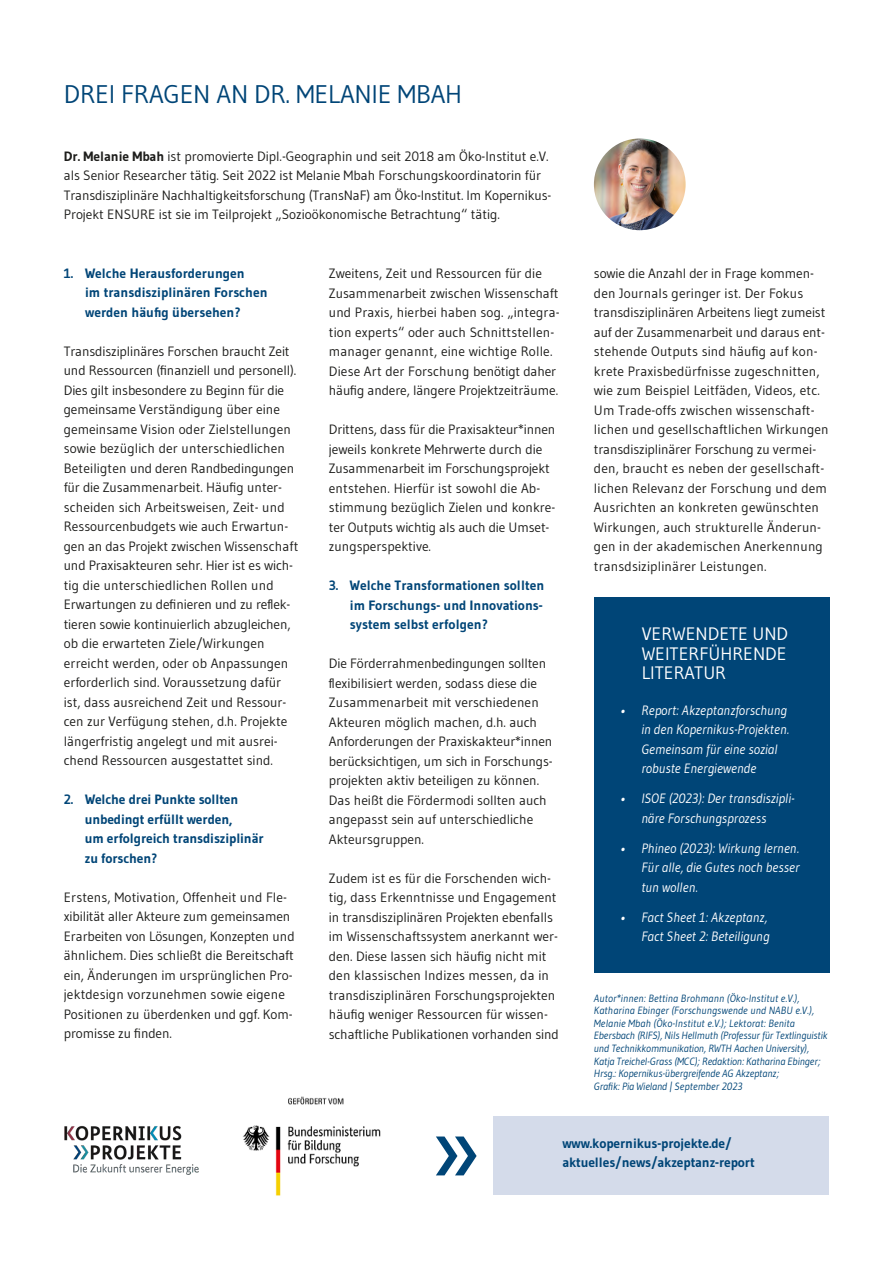
<style>
.page{position:relative;width:893px;height:1263px;background:#fff}
.page>*{position:absolute;margin:0;border:0;box-sizing:border-box;transform-origin:0 0}
.t1{font:25.5px "Gudea";letter-spacing:-.01em;color:#004577}
.t2{font:18px/19.5px "Gudea";color:#fff;text-align:justify}
.t3{font:13.5px/19.5px "Gudea";color:#1d1d1b}
.t4{font:700 13.5px/19.5px "Gudea";letter-spacing:-.01em;color:#004577}
.t5{font:italic 13.5px/19.5px "Gudea";color:#fff}
.t6{font:italic 10.5px/12.6px "Gudea";letter-spacing:-.01em;color:#004577}
.s1{font-weight:700}
</style>
<div class="page">
<div style="left:594px;top:597px;width:235px;height:375px;background:#004577"></div>
<div style="left:493px;top:1117px;width:336px;height:78px;background:#d4dbea"></div>
<img style="left:594px;top:138px;width:92px;height:92px;border-radius:46px">
<svg style="left:436px;top:1136px;width:41px;height:39px"></svg>
<img style="left:64px;top:1125px;width:135px;height:50px">
<img style="left:243px;top:1096px;width:138px;height:100px">
<h1 class="t1" style="left:64px;top:78px;width:400px">DREI FRAGEN AN DR. MELANIE MBAH</h1>
<p class="t3" style="left:64px;top:146px;width:489px"><span class="s1">Dr. Melanie Mbah</span> ist promovierte Dipl.-Geographin und seit 2018 am Öko-Institut e.V. als Senior Researcher tätig. Seit 2022 ist Melanie Mbah Forschungskoordinatorin für Transdisziplinäre Nachhaltigkeitsforschung (TransNaF) am Öko-Institut. Im Kopernikus-Projekt ENSURE ist sie im Teilprojekt „Sozioökonomische Betrachtung“ tätig.</p>
<p class="t4" style="left:85px;top:263px;width:184px;text-indent:-21px">1. Welche Herausforderungen<br>im transdisziplinären Forschen werden häufig übersehen?</p>
<p class="t3" style="left:64px;top:341px;width:236px">Transdisziplinäres Forschen braucht Zeit und Ressourcen (finanziell und personell).<br>Dies gilt insbesondere zu Beginn für die gemeinsame Verständigung über eine gemeinsame Vision oder Zielstellungen sowie bezüglich der unterschiedlichen Beteiligten und deren Randbedingungen für die Zusammenarbeit. Häufig unter&shy;scheiden sich Arbeitsweisen, Zeit- und Ressourcenbudgets wie auch Erwartun&shy;gen an das Projekt zwischen Wissenschaft und Praxisakteuren sehr. Hier ist es wich&shy;tig die unterschiedlichen Rollen und Erwartungen zu definieren und zu reflek&shy;tieren sowie kontinuierlich abzugleichen, ob die erwarteten Ziele/Wirkungen erreicht werden, oder ob Anpassungen erforderlich sind. Voraussetzung dafür ist, dass ausreichend Zeit und Ressour&shy;cen zur Verfügung stehen, d.h. Projekte längerfristig angelegt und mit ausrei&shy;chend Ressourcen ausgestattet sind.</p>
<p class="t4" style="left:85px;top:790px;width:180px;text-indent:-21px">2. Welche drei Punkte sollten unbedingt erfüllt werden,<br>um erfolgreich transdisziplinär zu forschen?</p>
<p class="t3" style="left:64px;top:887px;width:232px">Erstens, Motivation, Offenheit und Fle&shy;xibilität aller Akteure zum gemeinsamen Erarbeiten von Lösungen, Konzepten und ähnlichem. Dies schließt die Bereitschaft ein, Änderungen im ursprünglichen Pro&shy;jektdesign vorzunehmen sowie eigene Positionen zu überdenken und ggf. Kom&shy;promisse zu finden.</p>
<p class="t3" style="left:329px;top:263px;width:232px">Zweitens, Zeit und Ressourcen für die Zusammenarbeit zwischen Wissenschaft und Praxis, hierbei haben sog. „integra&shy;tion experts“ oder auch Schnittstellen&shy;manager genannt, eine wichtige Rolle.<br>Diese Art der Forschung benötigt daher häufig andere, längere Projektzeiträume.</p>
<p class="t3" style="left:329px;top:419px;width:228px">Drittens, dass für die Praxisakteur*innen jeweils konkrete Mehrwerte durch die Zusammenarbeit im Forschungsprojekt entstehen. Hierfür ist sowohl die Ab&shy;stimmung bezüglich Zielen und konkre&shy;ter Outputs wichtig als auch die Umset&shy;zungsperspektive.</p>
<p class="t4" style="left:350px;top:575px;width:196px;text-align:justify;text-indent:-21px">3. Welche Transformationen sollten im Forschungs- und Innovations&shy;system selbst erfolgen?</p>
<p class="t3" style="left:329px;top:653px;width:225px">Die Förderrahmenbedingungen sollten flexibilisiert werden, sodass diese die Zusammenarbeit mit verschiedenen Akteuren möglich machen, d.h. auch Anforderungen der Praxiskakteur*innen berücksichtigen, um sich in Forschungs&shy;projekten aktiv beteiligen zu können.<br>Das heißt die Fördermodi sollten auch angepasst sein auf unterschiedliche Akteursgruppen.</p>
<p class="t3" style="left:329px;top:868px;width:231px">Zudem ist es für die Forschenden wich&shy;tig, dass Erkenntnisse und Engagement in transdisziplinären Projekten ebenfalls im Wissenschaftssystem anerkannt wer&shy;den. Diese lassen sich häufig nicht mit den klassischen Indizes messen, da in transdisziplinären Forschungsprojekten häufig weniger Ressourcen für wissen&shy;schaftliche Publikationen vorhanden sind</p>
<p class="t3" style="left:594px;top:264px;width:236px">sowie die Anzahl der in Frage kommen&shy;den Journals geringer ist. Der Fokus transdisziplinären Arbeitens liegt zumeist auf der Zusammenarbeit und daraus ent&shy;stehende Outputs sind häufig auf kon&shy;krete Praxisbedürfnisse zugeschnitten, wie zum Beispiel Leitfäden, Videos, etc.<br>Um Trade-offs zwischen wissenschaft&shy;lichen und gesellschaftlichen Wirkungen transdisziplinärer Forschung zu vermei&shy;den, braucht es neben der gesellschaft&shy;lichen Relevanz der Forschung und dem Ausrichten an konkreten gewünschten Wirkungen, auch strukturelle Änderun&shy;gen in der akademischen Anerkennung transdsiziplinärer Leistungen.</p>
<h2 class="t2" style="left:642px;top:624px;width:148px">VERWENDETE UND WEITERFÜHRENDE LITERATUR</h2>
<p class="t5" style="left:641px;top:700px;width:149px;text-indent:-21px">• Report: Akzeptanzforschung in den Kopernikus-Projekten.<br>Gemeinsam für eine sozial robuste Energiewende</p>
<p class="t5" style="left:620px;top:789px;width:176px;text-align:center">• ISOE (2023): Der transdiszipli&shy;näre Forschungsprozess</p>
<p class="t5" style="left:641px;top:838px;width:160px;text-align:justify;text-indent:-21px">• Phineo (2023): Wirkung lernen.<br>Für alle, die Gutes noch besser tun wollen.</p>
<p class="t5" style="left:620px;top:907px;width:151px;text-align:right">• Fact Sheet 1: Akzeptanz,<br>Fact Sheet 2: Beteiligung</p>
<p class="t6" style="left:594px;top:991px;width:235px">Autor*innen: Bettina Brohmann (Öko-Institut e.V.), Katharina Ebinger (Forschungswende und NABU e.V.), Melanie Mbah (Öko-Institut e.V.); Lektorat: Benita Ebersbach (RIFS), Nils Hellmuth (Professur für Textlinguistik und Technikkommunikation, RWTH Aachen University), Katja Treichel-Grass (MCC); Redaktion: Katharina Ebinger; Hrsg.: Kopernikus-übergreifende AG Akzeptanz;<br>Grafik: Pia Wieland | September 2023</p>
<p class="t4" style="left:562px;top:1133px;width:194px">www.kopernikus-projekte.de/ aktuelles/news/akzeptanz-report</p>
</div>
